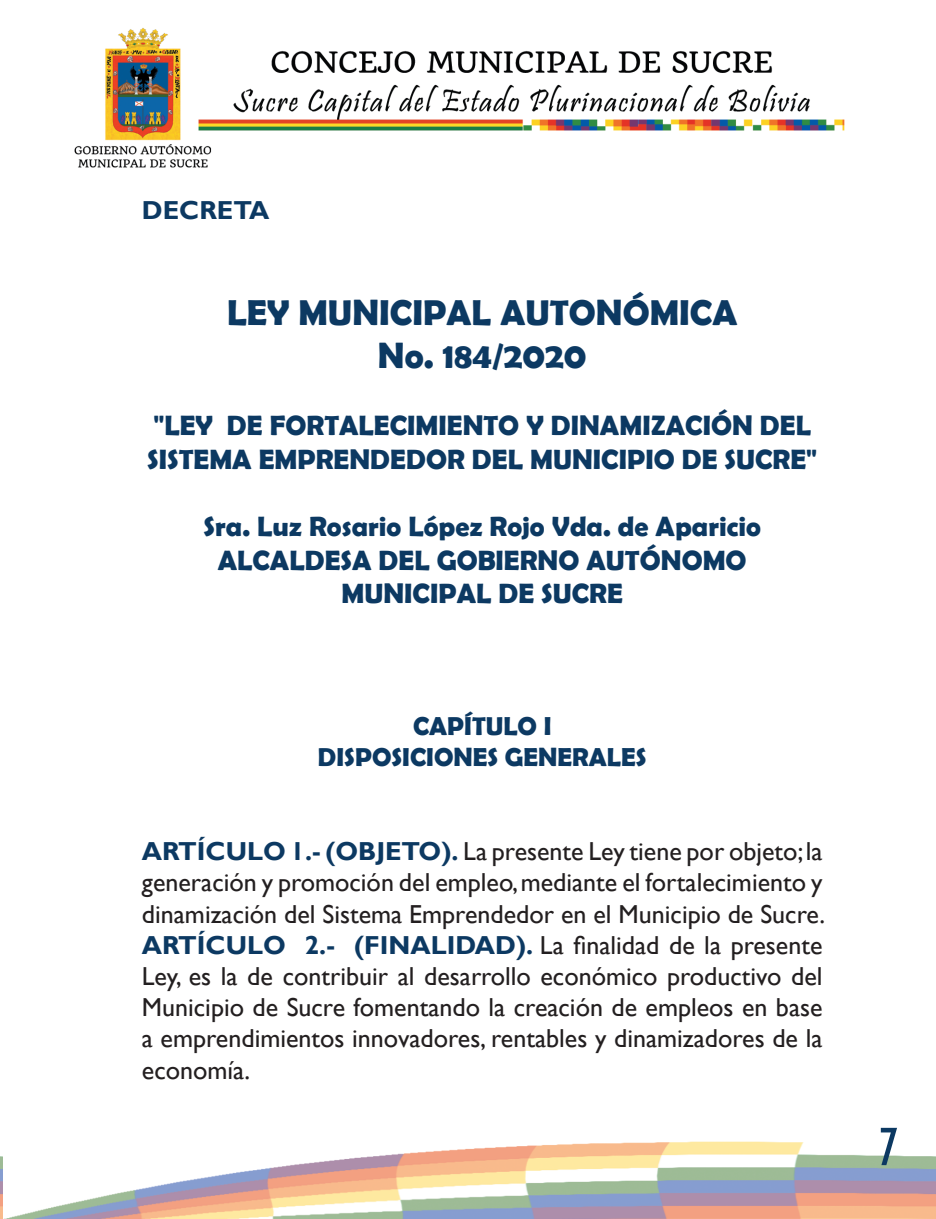
<style>
.page{position:relative;width:936px;height:1219px;background:#fff}
.page>*{position:absolute;margin:0;border:0;box-sizing:border-box;transform-origin:0 0}
.t1{font:condensed 60px "Tw Cen";color:#0c3962}
.t2{font:700 36px/43.2px "Berlin Sans FB Demi";color:#0c3962;text-align:center}
.t3{font:700 28px/33.6px "Berlin Sans FB Demi";color:#0c3962}
.t4{font:26px/31.2px "Gill Sans";color:#231f20;text-align:justify}
.t5{font:700 26px/31.2px "Berlin Sans FB Demi";color:#0c3962;text-align:center}
.t6{font:700 26px "Gill Sans";color:#0c3962}
.s1{font-weight:700;color:#0c3962}
</style>
<div class="page">
<img style="left:2px;top:28px;width:933px;height:1191px">
<p class="t6" style="left:142px;top:195px;width:129px">DECRETA</p>
<h2 class="t2" style="left:227px;top:290px;width:512px">LEY MUNICIPAL AUTONÓMICA<br>No. 184/2020</h2>
<p class="t3" style="left:147px;top:408px;width:671px">"LEY DE FORTALECIMIENTO Y DINAMIZACIÓN DEL<br>SISTEMA EMPRENDEDOR DEL MUNICIPIO DE SUCRE"</p>
<p class="t3" style="left:204px;top:509px;width:558px;text-align:center">Sra. Luz Rosario López Rojo Vda. de Aparicio<br>ALCALDESA DEL GOBIERNO AUTÓNOMO<br>MUNICIPAL DE SUCRE</p>
<p class="t5" style="left:318px;top:710px;width:330px">CAPÍTULO I<br>DISPOSICIONES GENERALES</p>
<p class="t4" style="left:142px;top:836px;width:684px"><span class="s1">ARTÍCULO 1.- (OBJETO).</span> La presente Ley tiene por objeto; la generación y promoción del empleo, mediante el fortalecimiento y dinamización del Sistema Emprendedor en el Municipio de Sucre.<br><span class="s1">ARTÍCULO 2.- (FINALIDAD).</span> La finalidad de la presente Ley, es la de contribuir al desarrollo económico productivo del Municipio de Sucre fomentando la creación de empleos en base a emprendimientos innovadores, rentables y dinamizadores de la economía.</p>
<h1 class="t1" style="left:876px;top:1110px;width:23px">7</h1>
</div>
